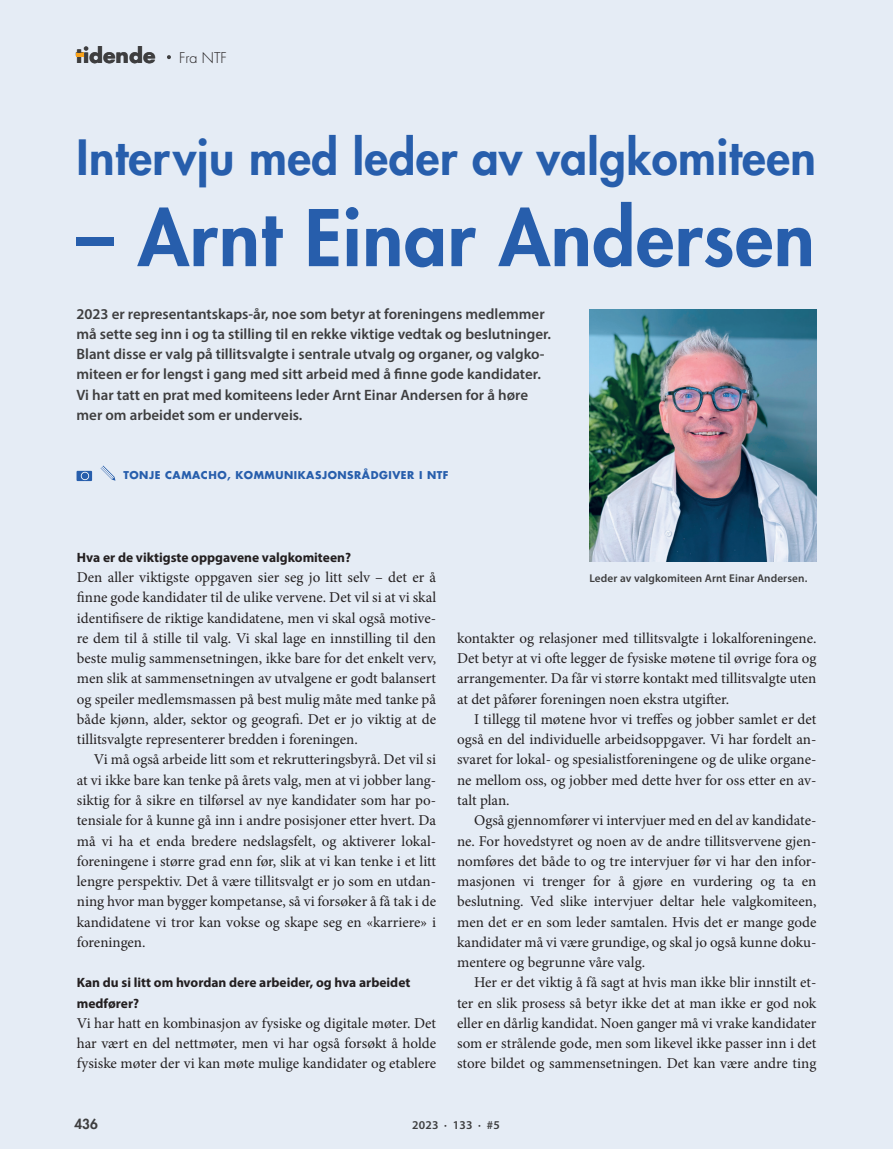
<style>
.page{position:relative;width:893px;height:1149px;background:#fff}
.page>*{position:absolute;margin:0;border:0;box-sizing:border-box;transform-origin:0 0}
.t1{font:800 75.75px "Futura Std";letter-spacing:.01em;color:#275eac}
.t2{font:800 47.25px "Futura Std";letter-spacing:.01em;color:#275eac}
.t3{font:700 20.4px "Futura Std";color:#3e3e3f}
.t4{font:15px/20.2px "Minion Pro";color:#231f20;text-align:justify}
.t5{font:600 15px/20.2px "Myriad Pro";color:#3e3e3f}
.t6{font:300 14.4px "Futura Std";color:#231f20}
.t7{font:700 13.5px/20.2px "Myriad Pro";color:#231f20}
.t8{font:800 13.5px "Futura Std";color:#3e3e3f}
.t9{font:600 12px "Myriad Pro";letter-spacing:.02em;color:#3e3e3f}
.t10{font:600 11.25px "Myriad Pro";letter-spacing:.01em;color:#3e3e3f}
.t11{font:700 10.5px "Futura Std";letter-spacing:.05em;color:#275eac}
</style>
<div class="page">
<div style="left:0;top:0;width:893px;height:1148px;background:#e5ecf5"></div>
<svg style="left:167px;top:55px;width:4px;height:4px"></svg>
<svg style="left:76px;top:53px;width:7px;height:3px"></svg>
<svg style="left:97px;top:461px;width:22px;height:22px"></svg>
<img style="left:589px;top:309px;width:227px;height:252px">
<div style="left:77px;top:470px;width:15px;height:11px;background:#275eac"></div>
<svg style="left:81px;top:471px;width:8px;height:9px"></svg>
<h3 class="t3" style="left:76px;top:42px;width:81px">tidende</h3>
<p class="t6" style="left:179px;top:49px;width:49px">Fra NTF</p>
<h2 class="t2" style="left:77px;top:128px;width:741px">Intervju med leder av valgkomiteen</h2>
<h1 class="t1" style="left:77px;top:190px;width:740px">– Arnt Einar Andersen</h1>
<p class="t5" style="left:77px;top:303px;width:476px">2023 er representantskaps-år, noe som betyr at foreningens medlemmer må sette seg inn i og ta stilling til en rekke viktige vedtak og beslutninger.<br>Blant disse er valg på tillitsvalgte i sentrale utvalg og organer, og valgko&shy;miteen er for lengst i gang med sitt arbeid med å finne gode kandidater.<br>Vi har tatt en prat med komiteens leder Arnt Einar Andersen for å høre mer om arbeidet som er underveis.</p>
<p class="t11" style="left:123px;top:468px;width:327px">TONJE CAMACHO, KOMMUNIKASJONSRÅDGIVER I NTF</p>
<p class="t7" style="left:77px;top:546px;width:276px">Hva er de viktigste oppgavene valgkomiteen?</p>
<p class="t4" style="left:77px;top:567px;width:361px">Den aller viktigste oppgaven sier seg jo litt selv – det er å finne gode kandidater til de ulike vervene. Det vil si at vi skal identifisere de riktige kandidatene, men vi skal også motive&shy;re dem til å stille til valg. Vi skal lage en innstilling til den beste mulig sammensetningen, ikke bare for det enkelt verv, men slik at sammensetningen av utvalgene er godt balansert og speiler medlemsmassen på best mulig måte med tanke på både kjønn, alder, sektor og geografi. Det er jo viktig at de tillitsvalgte representerer bredden i foreningen.</p>
<p class="t4" style="left:77px;top:749px;width:361px;text-indent:17px">Vi må også arbeide litt som et rekrutteringsbyrå. Det vil si at vi ikke bare kan tenke på årets valg, men at vi jobber lang&shy;siktig for å sikre en tilførsel av nye kandidater som har po&shy;tensiale for å kunne gå inn i andre posisjoner etter hvert. Da må vi ha et enda bredere nedslagsfelt, og aktiverer lokal&shy;foreningene i større grad enn før, slik at vi kan tenke i et litt lengre perspektiv. Det å være tillitsvalgt er jo som en utdan&shy;ning hvor man bygger kompetanse, så vi forsøker å få tak i de kandidatene vi tror kan vokse og skape seg en «karriere» i foreningen.</p>
<p class="t7" style="left:77px;top:971px;width:335px">Kan du si litt om hvordan dere arbeider, og hva arbeidet medfører?</p>
<p class="t4" style="left:77px;top:1012px;width:361px">Vi har hatt en kombinasjon av fysiske og digitale møter. Det har vært en del nettmøter, men vi har også forsøkt å holde fysiske møter der vi kan møte mulige kandidater og etablere</p>
<p class="t10" style="left:589px;top:571px;width:219px">Leder av valgkomiteen Arnt Einar Andersen.</p>
<p class="t4" style="left:457px;top:627px;width:361px">kontakter og relasjoner med tillitsvalgte i lokalforeningene.<br>Det betyr at vi ofte legger de fysiske møtene til øvrige fora og arrangementer. Da får vi større kontakt med tillitsvalgte uten at det påfører foreningen noen ekstra utgifter.</p>
<p class="t4" style="left:457px;top:708px;width:361px;text-indent:17px">I tillegg til møtene hvor vi treffes og jobber samlet er det også en del individuelle arbeidsoppgaver. Vi har fordelt an&shy;svaret for lokal- og spesialistforeningene og de ulike organe&shy;ne mellom oss, og jobber med dette hver for oss etter en av&shy;talt plan.</p>
<p class="t4" style="left:457px;top:810px;width:361px;text-indent:17px">Også gjennomfører vi intervjuer med en del av kandidate&shy;ne. For hovedstyret og noen av de andre tillitsvervene gjen&shy;nomføres det både to og tre intervjuer før vi har den infor&shy;masjonen vi trenger for å gjøre en vurdering og ta en beslutning. Ved slike intervjuer deltar hele valgkomiteen, men det er en som leder samtalen. Hvis det er mange gode kandidater må vi være grundige, og skal jo også kunne doku&shy;mentere og begrunne våre valg.</p>
<p class="t4" style="left:457px;top:972px;width:361px;text-indent:17px">Her er det viktig å få sagt at hvis man ikke blir innstilt et&shy;ter en slik prosess så betyr ikke det at man ikke er god nok eller en dårlig kandidat. Noen ganger må vi vrake kandidater som er strålende gode, men som likevel ikke passer inn i det store bildet og sammensetningen. Det kan være andre ting</p>
<p class="t8" style="left:74px;top:1115px;width:25px">436</p>
<p class="t9" style="left:412px;top:1117px;width:89px">2023 · 133 · #5</p>
</div>
